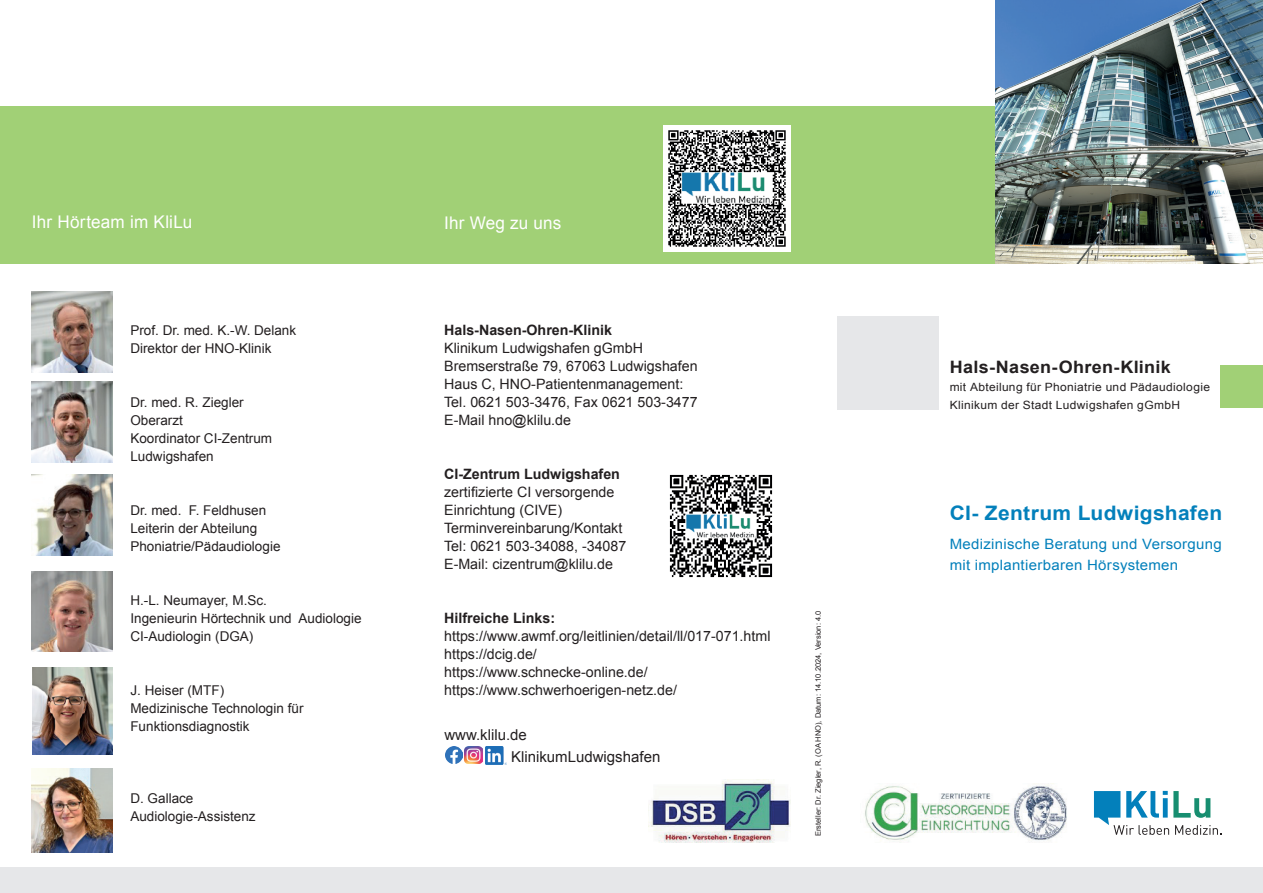
<style>
.page{position:relative;width:1263px;height:893px;background:#fff}
.page>*{position:absolute;margin:0;border:0;box-sizing:border-box;transform-origin:0 0}
.t1{font:700 19.95px "Arial";letter-spacing:.015em;color:#0380bb;scale:1.05 1}
.t2{font:17.4px "Arial";letter-spacing:.01em;color:#fff}
.t3{font:700 17.1px "Arial";letter-spacing:.015em;color:#231f20;scale:1.05 1}
.t4{font:15px/22.5px "Arial";color:#231f20}
.t5{font:14.25px/18px "Arial";color:#231f20}
.t6{font:14.25px/21.6px "Arial";letter-spacing:.02em;color:#0380bb;scale:1.05 1}
.t7{font:700 14.25px "Arial";color:#231f20}
.t8{font:13.5px/18px "Arial";color:#231f20}
.t9{font:11.4px/18px "Arial";letter-spacing:.03em;color:#231f20;scale:1.05 1}
.t10{font:7.5px "Arial";color:#231f20}
</style>
<div class="page">
<div style="left:0;top:106px;width:1263px;height:158px;background:#a1d076"></div>
<img style="left:995px;top:0;width:268px;height:264px">
<div style="left:0;top:867px;width:1263px;height:26px;background:#e6e7e9"></div>
<svg style="left:1094px;top:791px;width:127px;height:44px"></svg>
<div style="left:1220px;top:365px;width:43px;height:43px;background:#a1d076"></div>
<div style="left:838px;top:316px;width:101px;height:94px;background:#e6e7e9"></div>
<img style="left:445px;top:746px;width:18px;height:18px">
<img style="left:465px;top:746px;width:17px;height:18px">
<img style="left:486px;top:747px;width:21px;height:18px">
<img style="left:865px;top:783px;width:202px;height:58px">
<img style="left:648px;top:779px;width:142px;height:63px">
<img style="left:669px;top:474px;width:104px;height:104px">
<img style="left:663px;top:125px;width:127px;height:126px">
<img style="left:32px;top:292px;width:80px;height:80px">
<img style="left:32px;top:475px;width:80px;height:81px">
<img style="left:32px;top:381px;width:80px;height:81px">
<img style="left:32px;top:572px;width:81px;height:80px">
<img style="left:32px;top:769px;width:80px;height:83px">
<img style="left:33px;top:668px;width:80px;height:87px">
<p class="t2" style="left:32px;top:211px;width:162px">Ihr Hörteam im KliLu</p>
<p class="t8" style="left:130px;top:321px;width:167px">Prof. Dr. med. K.-W. Delank<br>Direktor der HNO-Klinik</p>
<p class="t8" style="left:130px;top:393px;width:143px">Dr. med. R. Ziegler<br>Oberarzt<br>Koordinator CI-Zentrum<br>Ludwigshafen</p>
<p class="t8" style="left:130px;top:501px;width:152px">Dr. med. F. Feldhusen<br>Leiterin der Abteilung<br>Phoniatrie/Pädaudiologie</p>
<p class="t8" style="left:130px;top:591px;width:233px">H.-L. Neumayer, M.Sc.<br>Ingenieurin Hörtechnik und Audiologie<br>CI-Audiologin (DGA)</p>
<p class="t8" style="left:130px;top:681px;width:175px">J. Heiser (MTF)<br>Medizinische Technologin für<br>Funktionsdiagnostik</p>
<p class="t8" style="left:130px;top:789px;width:127px">D. Gallace<br>Audiologie-Assistenz</p>
<p class="t2" style="left:444px;top:211px;width:119px">Ihr Weg zu uns</p>
<p class="t7" style="left:444px;top:320px;width:169px">Hals-Nasen-Ohren-Klinik</p>
<p class="t5" style="left:444px;top:339px;width:255px">Klinikum Ludwigshafen gGmbH<br>Bremserstraße 79, 67063 Ludwigshafen<br>Haus C, HNO-Patientenmanagement:<br>Tel. 0621 503-3476, Fax 0621 503-3477<br>E-Mail hno@klilu.de</p>
<p class="t7" style="left:444px;top:464px;width:177px">CI-Zentrum Ludwigshafen</p>
<p class="t5" style="left:444px;top:483px;width:184px">zertifizierte CI versorgende<br>Einrichtung (CIVE)<br>Terminvereinbarung/Kontakt<br>Tel: 0621 503-34088, -34087<br>E-Mail: cizentrum@klilu.de</p>
<p class="t7" style="left:444px;top:608px;width:112px">Hilfreiche Links:</p>
<p class="t5" style="left:444px;top:627px;width:328px">https://www.awmf.org/leitlinien/detail/ll/017-071.html https://dcig.de/<br>https://www.schnecke-online.de/ https://www.schwerhoerigen-netz.de/</p>
<p class="t4" style="left:511px;top:723px;width:151px;text-indent:-67px">www.klilu.de<br>KlinikumLudwigshafen</p>
<p class="t10" style="left:813px;top:836px;width:227px;rotate:-90deg">Ersteller: Dr. Ziegler, R. (OA HNO), Datum: 14.10.2024, Version: 4.0</p>
<p class="t3" style="left:950px;top:355px;width:212px">Hals-Nasen-Ohren-Klinik</p>
<p class="t9" style="left:950px;top:378px;width:249px">mit Abteilung für Phoniatrie und Pädaudiologie<br>Klinikum der Stadt Ludwigshafen gGmbH</p>
<h1 class="t1" style="left:950px;top:500px;width:261px">CI- Zentrum Ludwigshafen</h1>
<p class="t6" style="left:950px;top:533px;width:261px">Medizinische Beratung und Versorgung mit implantierbaren Hörsystemen</p>
</div>
